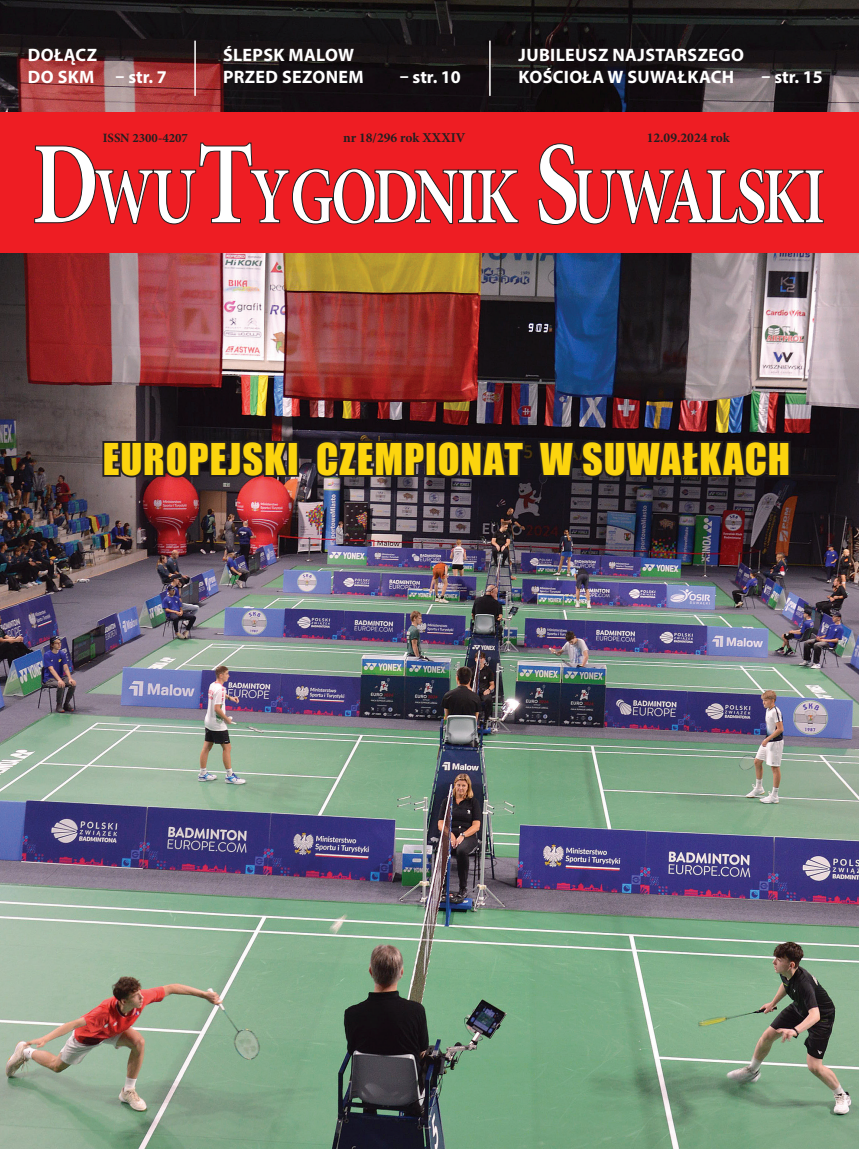
<style>
.page{position:relative;width:859px;height:1149px;background:#fff}
.page>*{position:absolute;margin:0;border:0;box-sizing:border-box;transform-origin:0 0}
.t1{font:40.2px "Impact";letter-spacing:.025em;color:#fcd40e}
.t2{font:700 18px/21.6px "Myriad Pro";letter-spacing:.02em;color:#fff}
.t3{font:700 13.5px "Minion Pro";color:#231f20}
.t4{font:700 12.75px "Minion Pro";color:#231f20}
</style>
<div class="page">
<img style="left:0;top:0;width:859px;height:1148px">
<div style="left:0;top:112px;width:859px;height:140px;background:#ee1d23"></div>
<svg style="left:34px;top:143px;width:790px;height:82px"></svg>
<hr style="left:194px;top:41px;width:2px;height:55px;background:#fff">
<hr style="left:489px;top:41px;width:2px;height:55px;background:#fff">
<svg style="left:100px;top:428px;width:191px;height:55px;background:#382a2c"></svg>
<div style="left:287px;top:441px;width:12px;height:35px;border:4px solid #231f20"></div>
<img style="left:313px;top:393px;width:214px;height:94px">
<img style="left:536px;top:413px;width:257px;height:112px">
<p class="t2" style="left:28px;top:44px;width:140px">DOŁĄCZ<br>DO SKM – STR. 7</p>
<p class="t2" style="left:223px;top:44px;width:134px">ŚLEPSK MALOW<br>PRZED SEZONEM</p>
<p class="t2" style="left:400px;top:65px;width:63px">– STR. 10</p>
<p class="t2" style="left:519px;top:44px;width:227px">JUBILEUSZ NAJSTARSZEGO<br>KOŚCIOŁA W SUWAŁKACH</p>
<p class="t2" style="left:762px;top:65px;width:63px">– STR. 15</p>
<p class="t4" style="left:103px;top:129px;width:87px">ISSN 2300-4207</p>
<p class="t3" style="left:343px;top:128px;width:124px">nr 18/296 rok XXXIV</p>
<p class="t3" style="left:647px;top:128px;width:85px">12.09.2024 rok</p>
<h1 class="t1" style="left:103px;top:427px;width:689px">EUROPEJSKI CZEMPIONAT W SUWAŁKACH</h1>
</div>
